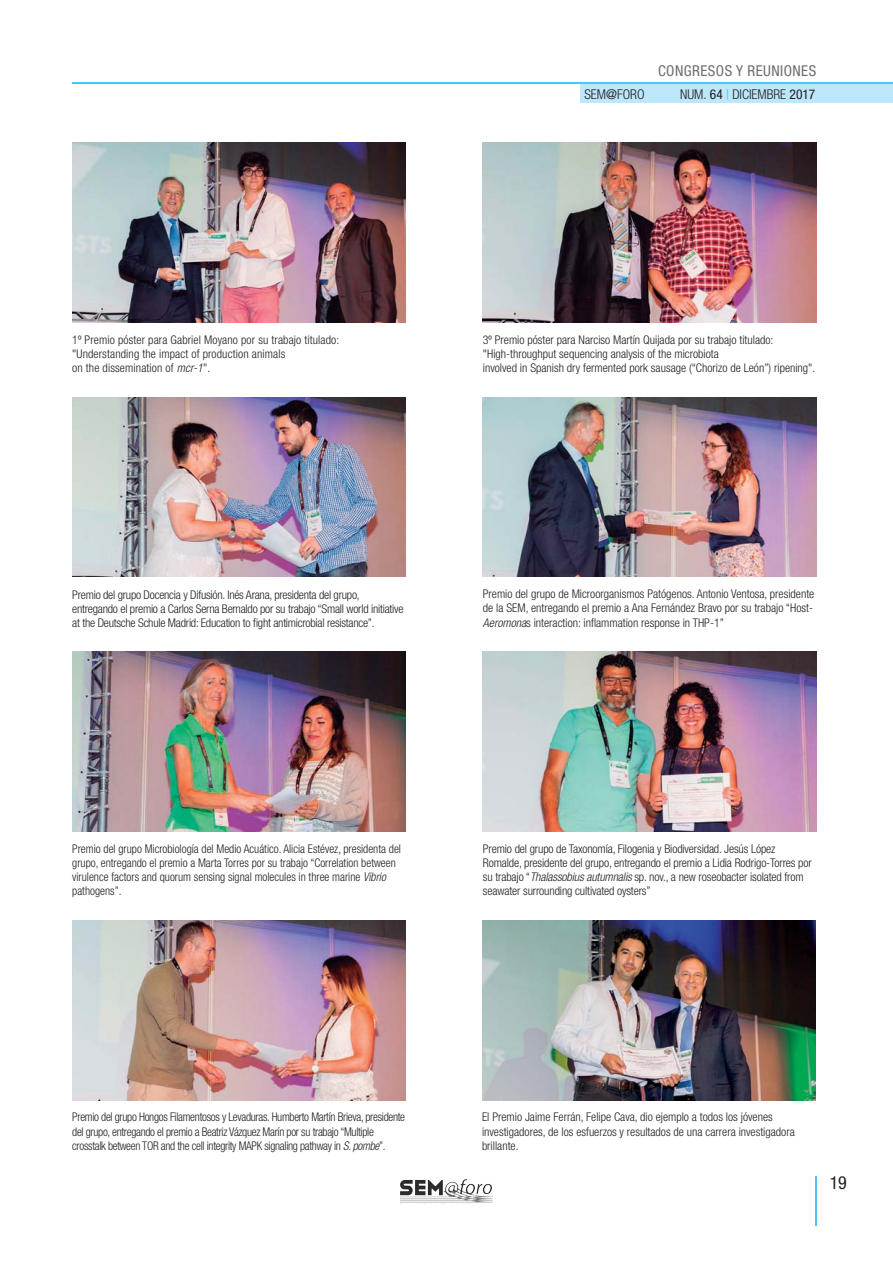
<style>
.page{position:relative;width:893px;height:1263px;background:#fff}
.page>*{position:absolute;margin:0;border:0;box-sizing:border-box;transform-origin:0 0}
.t1{font:condensed 18px "Helvetica Neue LT Std";color:#231f20}
.t2{font:condensed 15px "Helvetica Neue LT Std";letter-spacing:.03em;color:#6d6e70}
.t3{font:300 condensed 13.5px "Helvetica Neue LT Std";color:#231f20}
.t4{font:300 condensed 12px/14.2px "Helvetica Neue LT Std";color:#231f20}
.t5{font:300 condensed 12px/14.2px "Helvetica Neue LT Std";color:#231f20;scale:.96 1}
.t6{font:300 condensed 12px/14.2px "Helvetica Neue LT Std";letter-spacing:-.025em;color:#231f20;scale:.95 1}
.t7{font:300 condensed 12px/14.2px "Helvetica Neue LT Std";letter-spacing:-.02em;color:#231f20}
.s1{font-weight:400}
.s2{font-weight:400;color:#4ac8f5}
.s3{font-style:italic}
</style>
<div class="page">
<img style="left:443px;top:1179px;width:22px;height:16px">
<div style="left:580px;top:84px;width:313px;height:19px;background:#bde7fb"></div>
<hr style="left:72px;top:82px;width:821px;height:2px;background:#4ac8f5">
<hr style="left:815px;top:1176px;width:2px;height:50px;background:#4ac8f5">
<img style="left:72px;top:143px;width:333px;height:179px">
<img style="left:72px;top:397px;width:333px;height:180px">
<img style="left:72px;top:652px;width:333px;height:179px">
<img style="left:72px;top:921px;width:333px;height:179px">
<img style="left:482px;top:921px;width:333px;height:179px">
<img style="left:483px;top:397px;width:333px;height:180px">
<img style="left:483px;top:652px;width:333px;height:179px">
<img style="left:483px;top:143px;width:333px;height:179px">
<p class="t2" style="left:658px;top:62px;width:160px">CONGRESOS Y REUNIONES</p>
<p class="t3" style="left:584px;top:89px;width:62px">SEM<span class="s1">@</span>FORO</p>
<p class="t3" style="left:680px;top:89px;width:137px">NUM. <span class="s1">64</span> <span class="s2">|</span> DICIEMBRE <span class="s1">2017</span></p>
<p class="t4" style="left:72px;top:333px;width:269px">1º Premio póster para Gabriel Moyano por su trabajo titulado: "Understanding the impact of production animals<br>on the dissemination of <span class="s3">mcr-1</span>".</p>
<p class="t4" style="left:483px;top:333px;width:334px">3º Premio póster para Narciso Martín Quijada por su trabajo titulado: "High-throughput sequencing analysis of the microbiota<br>involved in Spanish dry fermented pork sausage (“Chorizo de León”) ripening".</p>
<p class="t7" style="left:72px;top:588px;width:333px">Premio del grupo Docencia y Difusión. Inés Arana, presidenta del grupo, entregando el premio a Carlos Serna Bernaldo por su trabajo “Small world initiative at the Deutsche Schule Madrid: Education to fight antimicrobial resistance”.</p>
<p class="t4" style="left:483px;top:588px;width:333px;text-align:justify">Premio del grupo de Microorganismos Patógenos. Antonio Ventosa, presidente de la SEM, entregando el premio a Ana Fernández Bravo por su trabajo “Host-<span class="s3">Aeromona</span>s interaction: inflammation response in THP-1”</p>
<p class="t5" style="left:72px;top:842px;width:344px">Premio del grupo Microbiología del Medio Acuático. Alicia Estévez, presidenta del grupo, entregando el premio a Marta Torres por su trabajo “Correlation between virulence factors and quorum sensing signal molecules in three marine <span class="s3">Vibrio </span>pathogens”.</p>
<p class="t4" style="left:483px;top:842px;width:330px">Premio del grupo de Taxonomía, Filogenia y Biodiversidad. Jesús López Romalde, presidente del grupo, entregando el premio a Lidia Rodrigo-Torres por su trabajo “<span class="s3">Thalassobius autumnalis</span> sp. nov., a new roseobacter isolated from seawater surrounding cultivated oysters”</p>
<p class="t6" style="left:72px;top:1111px;width:352px">Premio del grupo Hongos Filamentosos y Levaduras. Humberto Martín Brieva, presidente del grupo, entregando el premio a Beatriz Vázquez Marín por su trabajo “Multiple crosstalk between TOR and the cell integrity MAPK signaling pathway in <span class="s3">S. pombe</span>”.</p>
<p class="t4" style="left:482px;top:1111px;width:314px">El Premio Jaime Ferrán, Felipe Cava, dio ejemplo a todos los jóvenes investigadores, de los esfuerzos y resultados de una carrera investigadora brillante.</p>
<h1 class="t1" style="left:830px;top:1173px;width:19px">19</h1>
</div>
